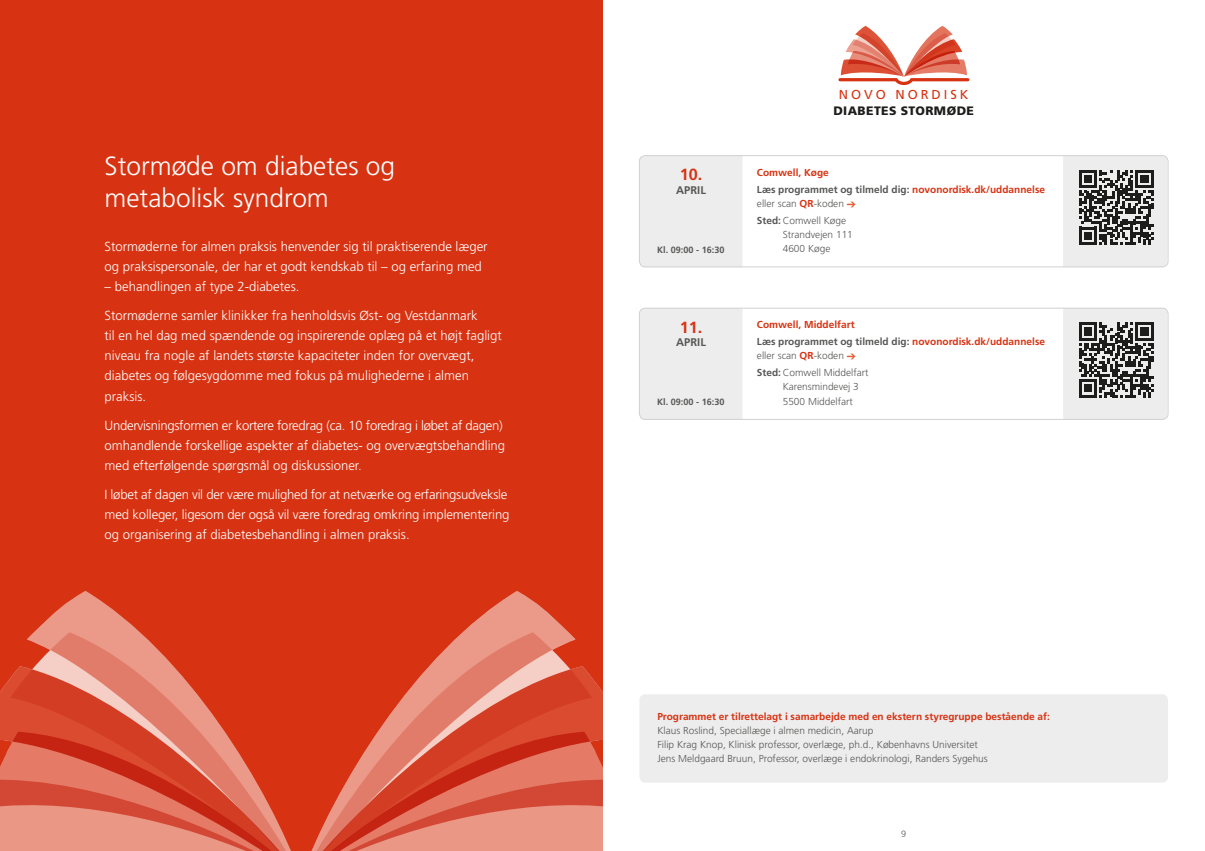
<style>
.page{position:relative;width:1205px;height:851px;background:#fff}
.page>*{position:absolute;margin:0;border:0;box-sizing:border-box;transform-origin:0 0}
.intro_overskrift{font:300 26.25px/32.4px "Frutiger LT Std";color:#fff}
.dato{font:700 16.12px "Frutiger LT Std";color:#d73313}
.intro_brød{font:300 13.12px/20.2px "Frutiger LT Std";color:#fff}
.t1{font:12.88px "Frutiger LT Std";letter-spacing:.23em;color:#d73313}
.t2{font:900 12.25px "Frutiger LT Std";letter-spacing:.03em;color:#1d1d1b}
.måned{font:700 11.12px "Frutiger LT Std";color:#575756}
.kursus_mellem{font:300 10.12px "Frutiger LT Std";color:#575756}
.kursus_brød{font:700 10.12px/14.1px "Frutiger LT Std";color:#d73313}
.kursus_mellem-2{font:700 10.12px "Frutiger LT Std";color:#d73313}
.kursus_brød_STED{font:300 10.12px/14.1px "Frutiger LT Std";color:#575756}
.måned-2{font:700 9.12px "Frutiger LT Std";color:#575756}
.intro_brød-2{font:300 9.12px "Frutiger LT Std";color:#575756}
.s1{color:#575756}
.s2{font-weight:300;color:#575756}
.s3{color:#df6137}
.s4{font-weight:700}
</style>
<div class="page">
<div style="left:0;top:0;width:613px;height:850px;background:#d73313"></div>
<svg style="left:429px;top:591px;width:146px;height:75px"></svg>
<svg style="left:378px;top:666px;width:225px;height:65px"></svg>
<svg style="left:312px;top:731px;width:291px;height:119px"></svg>
<svg style="left:27px;top:591px;width:146px;height:75px"></svg>
<svg style="left:0;top:666px;width:291px;height:184px"></svg>
<div style="left:603px;top:0;width:602px;height:850px;background:#fff"></div>
<div style="left:640px;top:157px;width:102px;height:110px;background:#ededed"></div>
<div style="left:639px;top:155px;width:529px;height:112px;border:1px solid #d1d1d1;border-radius:6px"></div>
<div style="left:639px;top:309px;width:103px;height:110px;background:#ededed"></div>
<div style="left:639px;top:308px;width:529px;height:111px;border:1px solid #d1d1d1;border-radius:6px"></div>
<div style="left:639px;top:694px;width:529px;height:88px;background:#ededed;border-radius:6px"></div>
<svg style="left:838px;top:26px;width:131px;height:59px"></svg>
<svg style="left:1063px;top:155px;width:104px;height:112px"></svg>
<svg style="left:1063px;top:308px;width:104px;height:111px"></svg>
<p class="intro_overskrift" style="left:105px;top:150px;width:292px">Stormøde om diabetes og metabolisk syndrom</p>
<p class="intro_brød" style="left:105px;top:236px;width:384px">Stormøderne for almen praksis henvender sig til praktiserende læger og praksispersonale, der har et godt kendskab til – og erfaring med</p>
<p class="intro_brød" style="left:105px;top:276px;width:196px">– behandlingen af type 2-diabetes.</p>
<p class="intro_brød" style="left:105px;top:305px;width:399px">Stormøderne samler klinikker fra henholdsvis Øst- og Vestdanmark<br>til en hel dag med spændende og inspirerende oplæg på et højt fagligt niveau fra nogle af landets største kapaciteter inden for overvægt, diabetes og følgesygdomme med fokus på mulighederne i almen praksis.</p>
<p class="intro_brød" style="left:105px;top:415px;width:402px">Undervisningsformen er kortere foredrag (ca. 10 foredrag i løbet af dagen) omhandlende forskellige aspekter af diabetes- og overvægtsbehandling med efterfølgende spørgsmål og diskussioner.</p>
<p class="intro_brød" style="left:105px;top:484px;width:406px">I løbet af dagen vil der være mulighed for at netværke og erfaringsudveksle med kolleger, ligesom der også vil være foredrag omkring implementering og organisering af diabetesbehandling i almen praksis.</p>
<p class="dato" style="left:680px;top:165px;width:24px">10.</p>
<p class="måned" style="left:676px;top:183px;width:31px">APRIL</p>
<p class="måned-2" style="left:657px;top:244px;width:69px">Kl. 09:00 - 16:30</p>
<p class="dato" style="left:680px;top:317px;width:24px">11.</p>
<p class="måned" style="left:676px;top:335px;width:31px">APRIL</p>
<p class="måned-2" style="left:657px;top:397px;width:69px">Kl. 09:00 - 16:30</p>
<p class="t1" style="left:839px;top:87px;width:131px">NOVO NORDISK</p>
<p class="t2" style="left:833px;top:103px;width:142px">DIABETES STORMØDE</p>
<p class="kursus_mellem-2" style="left:757px;top:166px;width:73px">Comwell, Køge</p>
<p class="kursus_brød" style="left:757px;top:182px;width:290px"><span class="s1">Læs programmet og tilmeld dig:</span> novonordisk.dk/uddannelse <span class="s2">eller scan</span> QR<span class="s2">-koden</span> <span class="s3">➔</span></p>
<p class="kursus_brød_STED" style="left:783px;top:213px;width:72px;text-indent:-26px"><span class="s4">Sted:</span> Comwell Køge<br>Strandvejen 111<br>4600 Køge</p>
<p class="kursus_mellem-2" style="left:757px;top:318px;width:99px">Comwell, Middelfart</p>
<p class="kursus_brød" style="left:757px;top:334px;width:290px"><span class="s1">Læs programmet og tilmeld dig:</span> novonordisk.dk/uddannelse <span class="s2">eller scan</span> QR<span class="s2">-koden</span> <span class="s3">➔</span></p>
<p class="kursus_brød_STED" style="left:783px;top:366px;width:87px;text-indent:-26px"><span class="s4">Sted:</span> Comwell Middelfart<br>Karensmindevej 3<br>5500 Middelfart</p>
<p class="kursus_mellem-2" style="left:657px;top:710px;width:394px">Programmet er tilrettelagt i samarbejde med en ekstern styregruppe bestående af:</p>
<p class="kursus_mellem" style="left:657px;top:724px;width:218px">Klaus Roslind, Speciallæge i almen medicin, Aarup</p>
<p class="kursus_mellem" style="left:657px;top:739px;width:322px">Filip Krag Knop, Klinisk professor, overlæge, ph.d., Københavns Universitet</p>
<p class="kursus_mellem" style="left:657px;top:753px;width:332px">Jens Meldgaard Bruun, Professor, overlæge i endokrinologi, Randers Sygehus</p>
<p class="intro_brød-2" style="left:901px;top:828px;width:7px">9</p>
</div>
